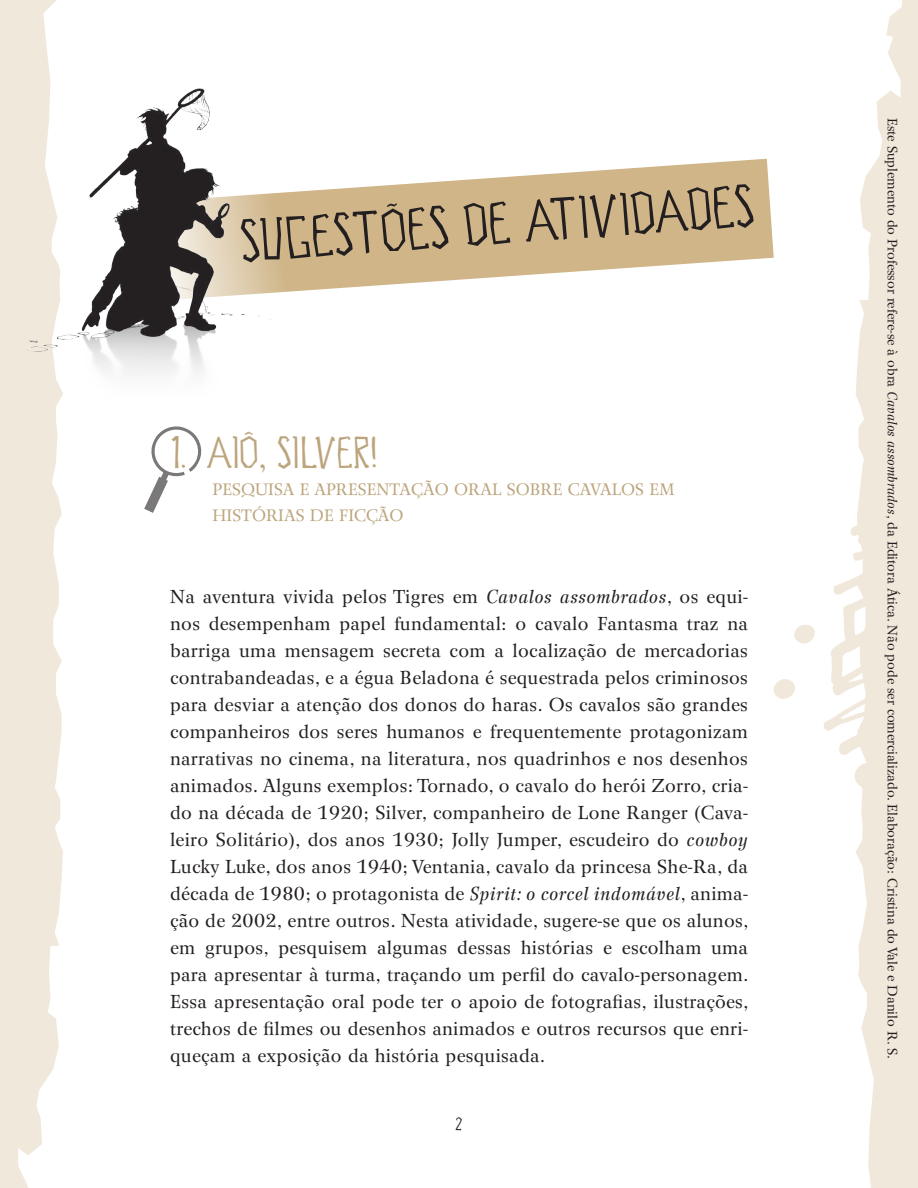
<style>
.page{position:relative;width:918px;height:1188px;background:#fff}
.page>*{position:absolute;margin:0;border:0;box-sizing:border-box;transform-origin:0 0}
.titulo{font:60px "Bad Cabbage ICG";color:#231f20}
.Titulo{font:45px "Bad Cabbage ICG";letter-spacing:-.01em;color:#bca57d}
.texto_corrido{font:18.75px/27px "Wilke";letter-spacing:.02em;color:#231f20;text-align:justify}
.t1{font:18px "Bad Cabbage ICG";color:#231f20}
.Titulo-2{font:16.5px/27px "Wilke";color:#bca57d}
.texto_corrido-2{font:13.5px "Wilke";color:#231f20}
.s1{font-style:italic}
</style>
<div class="page">
<svg style="left:774px;top:679px;width:21px;height:20px"></svg>
<svg style="left:794px;top:625px;width:21px;height:19px"></svg>
<svg style="left:823px;top:527px;width:31px;height:228px"></svg>
<svg style="left:854px;top:0;width:64px;height:1188px"></svg>
<svg style="left:0;top:0;width:63px;height:1188px;background:#f2ebe0"></svg>
<svg style="left:296px;top:159px;width:478px;height:132px;fill:#cfb588"></svg>
<img style="left:26px;top:51px;width:270px;height:347px">
<svg style="left:144px;top:426px;width:58px;height:87px"></svg>
<p class="titulo" style="left:238px;top:213px;width:518px;rotate:-4deg">SUGESTÕES DE ATIVIDADES</p>
<p class="Titulo" style="left:170px;top:430px;width:209px">1. AIÔ, SILVER!</p>
<p class="Titulo-2" style="left:213px;top:475px;width:463px">PESQUISA E APRESENTAÇÃO ORAL SOBRE CAVALOS EM<br>HISTÓRIAS DE FICÇÃO</p>
<p class="texto_corrido" style="left:170px;top:583px;width:580px">Na aventura vivida pelos Tigres em <span class="s1">Cavalos assombrados</span>, os equi&shy;nos desempenham papel fundamental: o cavalo Fantasma traz na barriga uma mensagem secreta com a localização de mercadorias contrabandeadas, e a égua Beladona é sequestrada pelos criminosos para desviar a atenção dos donos do haras. Os cavalos são grandes companheiros dos seres humanos e frequentemente protagonizam narrativas no cinema, na literatura, nos quadrinhos e nos desenhos animados. Alguns exemplos: Tornado, o cavalo do herói Zorro, cria&shy;do na década de 1920; Silver, companheiro de Lone Ranger (Cava&shy;leiro Solitário), dos anos 1930; Jolly Jumper, escudeiro do <span class="s1">cowboy </span>Lucky Luke, dos anos 1940; Ventania, cavalo da princesa She-Ra, da década de 1980; o protagonista de <span class="s1">Spirit: o corcel indomável</span>, anima&shy;ção de 2002, entre outros. Nesta atividade, sugere-se que os alunos, em grupos, pesquisem algumas dessas histórias e escolham uma para apresentar à turma, traçando um perfil do cavalo-personagem.<br>Essa apresentação oral pode ter o apoio de fotografias, ilustrações, trechos de filmes ou desenhos animados e outros recursos que enri&shy;queçam a exposição da história pesquisada.</p>
<p class="t1" style="left:455px;top:1115px;width:9px">2</p>
<p class="texto_corrido-2" style="left:900px;top:118px;width:943px;rotate:90deg">Este Suplemento do Professor refere-se à obra <span class="s1">Cavalos assombrados</span>, da Editora Ática. Não pode ser comercializado. Elaboração: Cristina do Vale e Danilo R. S.</p>
</div>
